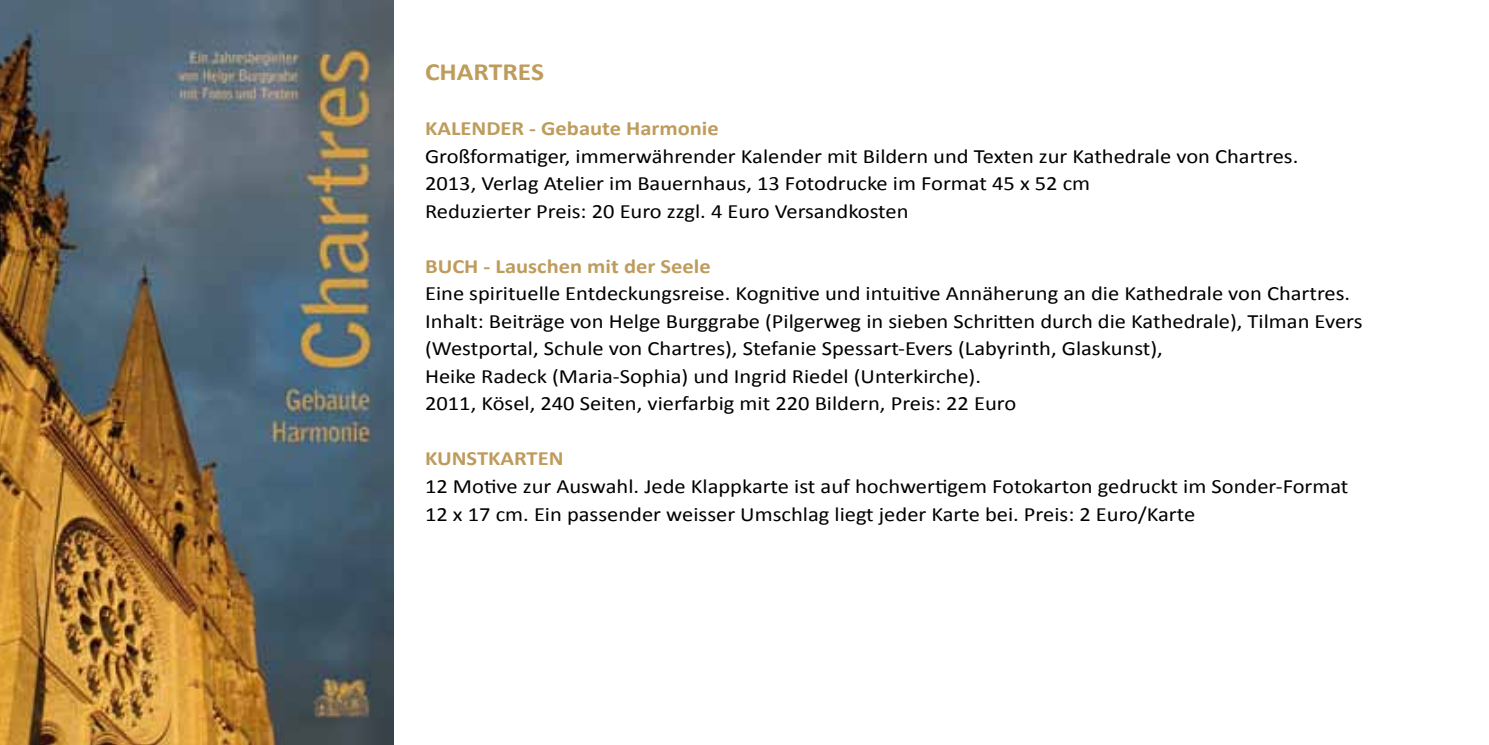
<style>
.page{position:relative;width:1489px;height:745px;background:#fff}
.page>*{position:absolute;margin:0;border:0;box-sizing:border-box;transform-origin:0 0}
.t1{font:700 24.75px "Calibri";color:#be9c5c;scale:1.11 1}
.t2{font:20.25px/27.5px "Calibri";color:#000;scale:1.11 1}
.t3{font:700 20.25px "Calibri";color:#be9c5c;scale:1.11 1}
</style>
<div class="page">
<img style="left:0;top:0;width:393px;height:744px">
<hr style="left:1488px;top:354px;width:1px;height:36px;background:#4b6e93">
<p class="t1" style="left:425px;top:56px;width:109px">CHARTRES</p>
<p class="t3" style="left:425px;top:116px;width:266px">KALENDER - Gebaute Harmonie</p>
<p class="t2" style="left:425px;top:141px;width:788px">Großformatiger, immerwährender Kalender mit Bildern und Texten zur Kathedrale von Chartres.<br>2013, Verlag Atelier im Bauernhaus, 13 Fotodrucke im Format 45 x 52 cm<br>Reduzierter Preis: 20 Euro zzgl. 4 Euro Versandkosten</p>
<p class="t3" style="left:425px;top:253px;width:259px">BUCH - Lauschen mit der Seele</p>
<p class="t2" style="left:425px;top:278px;width:846px">Eine spirituelle Entdeckungsreise. Kognitive und intuitive Annäherung an die Kathedrale von Chartres.<br>Inhalt: Beiträge von Helge Burggrabe (Pilgerweg in sieben Schritten durch die Kathedrale), Tilman Evers (Westportal, Schule von Chartres), Stefanie Spessart-Evers (Labyrinth, Glaskunst),<br>Heike Radeck (Maria-Sophia) und Ingrid Riedel (Unterkirche).<br>2011, Kösel, 240 Seiten, vierfarbig mit 220 Bildern, Preis: 22 Euro</p>
<p class="t3" style="left:425px;top:446px;width:126px">KUNSTKARTEN</p>
<p class="t2" style="left:425px;top:471px;width:833px">12 Motive zur Auswahl. Jede Klappkarte ist auf hochwertigem Fotokarton gedruckt im Sonder-Format<br>12 x 17 cm. Ein passender weisser Umschlag liegt jeder Karte bei. Preis: 2 Euro/Karte</p>
</div>
